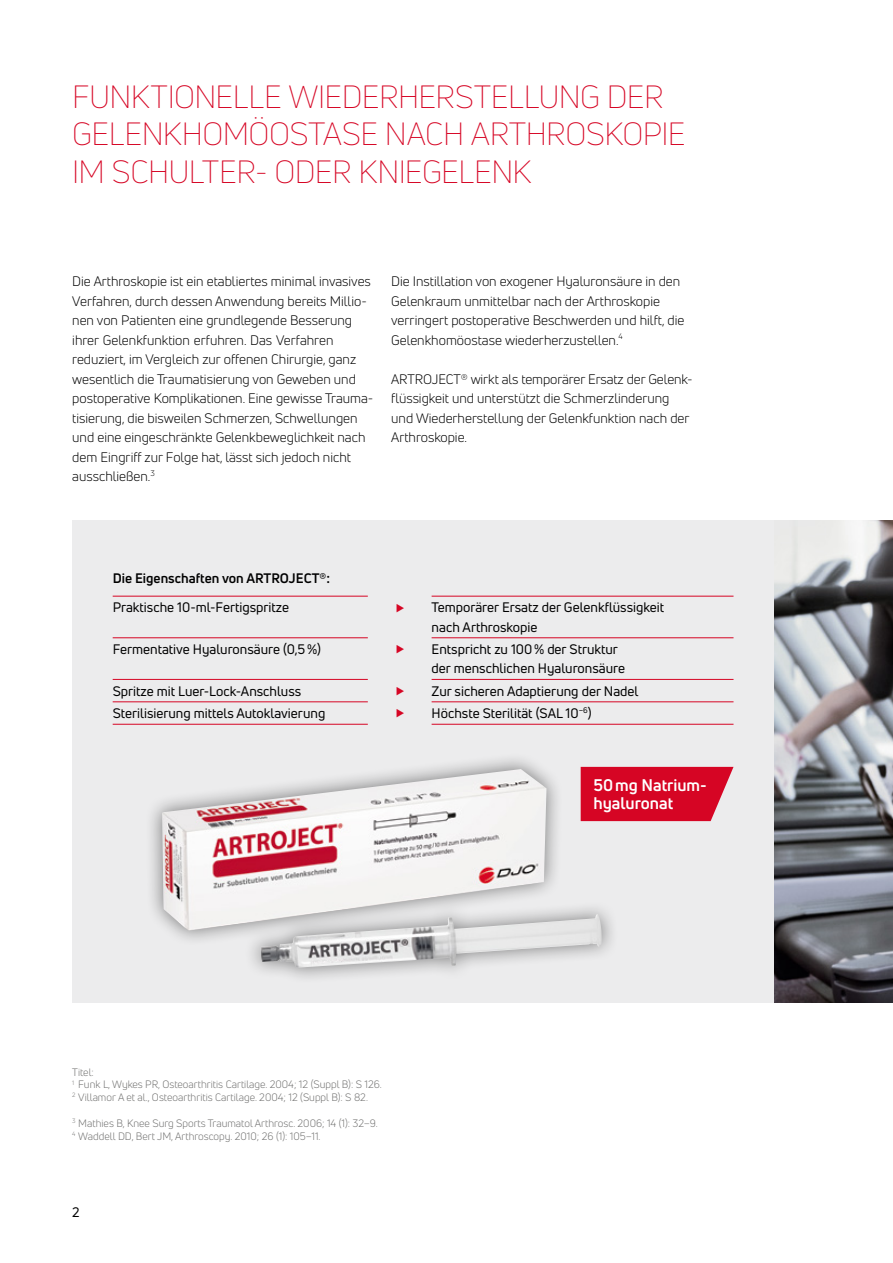
<style>
.page{position:relative;width:893px;height:1263px;background:#fff}
.page>*{position:absolute;margin:0;border:0;box-sizing:border-box;transform-origin:0 0}
.t1{font:300 31.5px/37.8px "Uni Neue";letter-spacing:-.015em;color:#d60524}
.t2{font:700 16.5px/17.5px "Uni Neue";color:#fff}
.t3{font:13.5px/19.5px "Uni Neue";color:#000}
.t4{font:13.5px/19.5px "Uni Neue";color:#000}
.t5{font:700 13.5px "Uni Neue";color:#000}
.t6{font:10.5px/12.8px "Uni Neue";color:#6f6f6e}
</style>
<div class="page">
<img style="left:774px;top:520px;width:119px;height:483px">
<div style="left:72px;top:520px;width:702px;height:483px;background:#ececed"></div>
<hr style="left:113px;top:596px;width:255px;height:1px;background:#d60524">
<hr style="left:432px;top:596px;width:301px;height:1px;background:#d60524">
<hr style="left:113px;top:724px;width:255px;height:1px;background:#d60524">
<hr style="left:432px;top:724px;width:301px;height:1px;background:#d60524">
<hr style="left:113px;top:679px;width:255px;height:1px;background:#d60524">
<hr style="left:432px;top:679px;width:301px;height:1px;background:#d60524">
<hr style="left:113px;top:701px;width:255px;height:1px;background:#d60524">
<hr style="left:432px;top:701px;width:301px;height:1px;background:#d60524">
<hr style="left:113px;top:637px;width:255px;height:1px;background:#d60524">
<hr style="left:432px;top:637px;width:301px;height:1px;background:#d60524">
<div style="left:145px;top:752px;width:474px;height:233px;background:#000;opacity:.5"></div>
<img style="left:162px;top:769px;width:440px;height:199px">
<svg style="left:581px;top:767px;width:152px;height:54px;background:#d71431"></svg>
<h1 class="t1" style="left:72px;top:77px;width:615px">FUNKTIONELLE WIEDERHERSTELLUNG DER<br>GELENKHOMÖOSTASE NACH ARTHROSKOPIE<br>IM SCHULTER- ODER KNIEGELENK</h1>
<p class="t3" style="left:72px;top:271px;width:303px">Die Arthroskopie ist ein etabliertes minimal invasives Verfahren, durch dessen Anwendung bereits Millio&shy;nen von Patienten eine grundlegende Besserung ihrer Gelenkfunktion erfuhren. Das Verfahren reduziert, im Vergleich zur offenen Chirurgie, ganz wesentlich die Traumatisierung von Geweben und postoperative Komplikationen. Eine gewisse Trauma&shy;tisierung, die bisweilen Schmerzen, Schwellungen und eine eingeschränkte Gelenkbeweglichkeit nach dem Eingriff zur Folge hat, lässt sich jedoch nicht ausschließen.<sup>3</sup></p>
<p class="t3" style="left:391px;top:271px;width:295px">Die Instillation von exogener Hyaluronsäure in den Gelenkraum unmittelbar nach der Arthroskopie verringert postoperative Beschwerden und hilft, die Gelenkhomöostase wiederherzustellen.<sup>4</sup></p>
<p class="t3" style="left:391px;top:369px;width:303px">ARTROJECT® wirkt als temporärer Ersatz der Gelenk&shy;flüssigkeit und unterstützt die Schmerzlinderung und Wiederherstellung der Gelenkfunktion nach der Arthroskopie.</p>
<p class="t5" style="left:113px;top:570px;width:219px">Die Eigenschaften von ARTROJECT®:</p>
<p class="t4" style="left:113px;top:597px;width:178px">Praktische 10-ml-Fertigspritze</p>
<p class="t4" style="left:432px;top:597px;width:234px">Temporärer Ersatz der Gelenkflüssigkeit nach Arthroskopie</p>
<p class="t4" style="left:113px;top:639px;width:210px">Fermentative Hyaluronsäure (0,5%)</p>
<p class="t4" style="left:432px;top:639px;width:195px">Entspricht zu 100% der Struktur der menschlichen Hyaluronsäure</p>
<p class="t4" style="left:113px;top:681px;width:190px">Spritze mit Luer-Lock-Anschluss</p>
<p class="t4" style="left:432px;top:681px;width:208px">Zur sicheren Adaptierung der Nadel</p>
<p class="t4" style="left:113px;top:703px;width:214px">Sterilisierung mittels Autoklavierung</p>
<p class="t4" style="left:432px;top:703px;width:162px">Höchste Sterilität (SAL 10<sup>−6</sup>)</p>
<p class="t6" style="left:72px;top:1065px;width:311px">Titel:<br><sup>1</sup> Funk L, Wykes PR, Osteoarthritis Cartilage. 2004; 12 (Suppl B): S 126.<br><sup>2</sup> Villamor A et al., Osteoarthritis Cartilage. 2004; 12 (Suppl B): S 82.</p>
<p class="t6" style="left:72px;top:1116px;width:307px"><sup>3</sup> Mathies B, Knee Surg Sports Traumatol Arthrosc. 2006; 14 (1): 32–9.<br><sup>4</sup> Waddell DD, Bert JM, Arthroscopy. 2010; 26 (1): 105–11.</p>
<p class="t4" style="left:72px;top:1203px;width:9px">2</p>
<p class="t2" style="left:593px;top:776px;width:115px">50mg Natrium&shy;hyaluronat</p>
</div>
